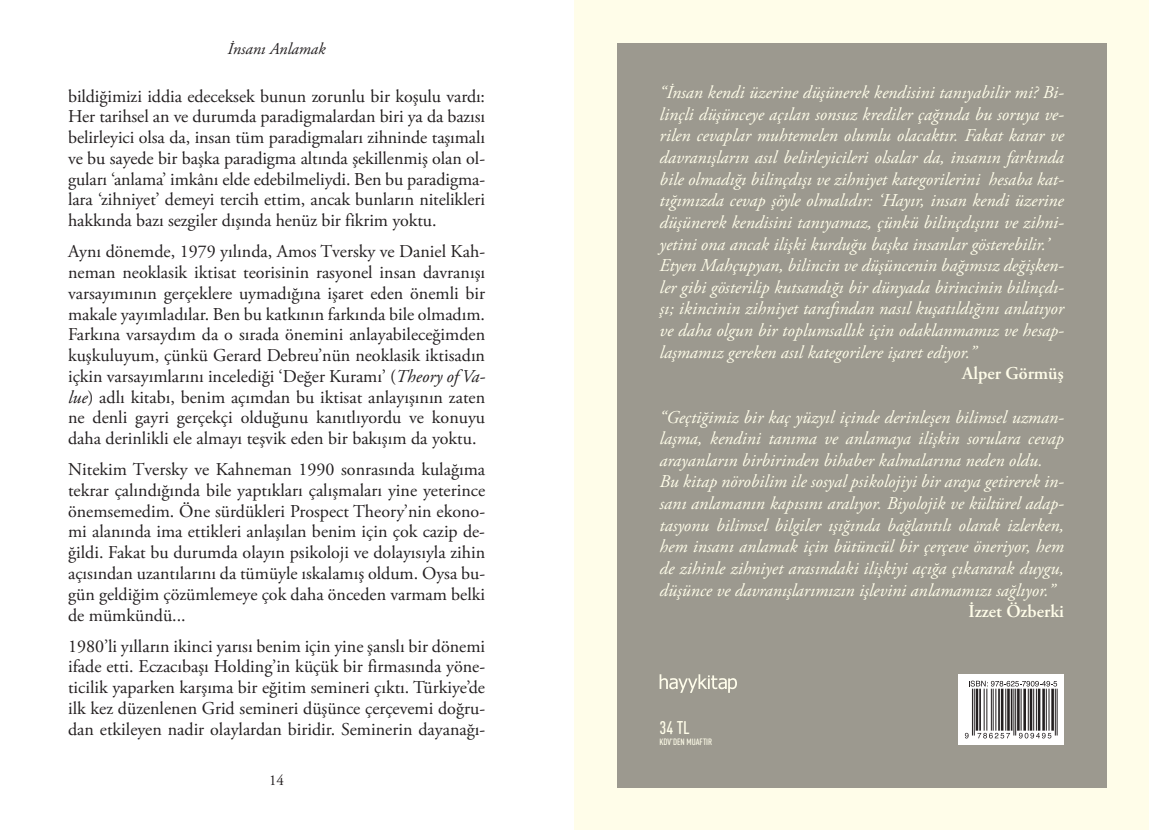
<style>
.page{position:relative;width:1149px;height:830px;background:#fff}
.page>*{position:absolute;margin:0;border:0;box-sizing:border-box;transform-origin:0 0}
.t1{font:18px/20.7px "Adobe Garamond Pro";color:#231f20;text-align:justify}
.t2{font:italic 18px/21.6px "Adobe Garamond Pro";color:#fffde9}
.t3{font:600 18px "Adobe Garamond Pro";color:#fffde9}
.t4{font:500 condensed 18px "DIN";color:#fffde9}
.t5{font:italic 16.5px "Adobe Garamond Pro";color:#231f20}
.t6{font:15px "Adobe Garamond Pro";color:#231f20}
.t7{font:500 condensed 9px "DIN";color:#fffde9}
.s1{font-style:italic}
</style>
<div class="page">
<div style="left:574px;top:0;width:574px;height:829px;background:#fffde9"></div>
<hr style="left:1148px;top:214px;width:1px;height:468px;background:#9c998f">
<div style="left:617px;top:43px;width:489px;height:744px;background:#9c998f"></div>
<svg style="left:659px;top:674px;width:77px;height:18px"></svg>
<svg style="left:958px;top:674px;width:105px;height:70px;background:#cfcece"></svg>
<hr style="left:971px;top:688px;width:1px;height:47px;background:#231f20">
<hr style="left:973px;top:688px;width:1px;height:47px;background:#231f20">
<hr style="left:975px;top:688px;width:2px;height:42px;background:#231f20">
<hr style="left:978px;top:688px;width:2px;height:42px;background:#231f20">
<hr style="left:983px;top:688px;width:1px;height:42px;background:#231f20">
<hr style="left:986px;top:688px;width:1px;height:42px;background:#231f20">
<hr style="left:990px;top:688px;width:1px;height:42px;background:#231f20">
<hr style="left:992px;top:688px;width:1px;height:42px;background:#231f20">
<hr style="left:995px;top:688px;width:1px;height:42px;background:#231f20">
<hr style="left:997px;top:688px;width:2px;height:42px;background:#231f20">
<hr style="left:1000px;top:688px;width:3px;height:42px;background:#231f20">
<hr style="left:1005px;top:688px;width:1px;height:42px;background:#231f20">
<hr style="left:1006px;top:688px;width:3px;height:42px;background:#231f20">
<hr style="left:1010px;top:688px;width:2px;height:42px;background:#231f20">
<hr style="left:1013px;top:688px;width:1px;height:47px;background:#231f20">
<hr style="left:1014px;top:688px;width:1px;height:47px;background:#231f20">
<hr style="left:1016px;top:688px;width:3px;height:42px;background:#231f20">
<hr style="left:1020px;top:688px;width:1px;height:42px;background:#231f20">
<hr style="left:1023px;top:688px;width:2px;height:42px;background:#231f20">
<hr style="left:1027px;top:688px;width:1px;height:42px;background:#231f20">
<hr style="left:1029px;top:688px;width:2px;height:42px;background:#231f20">
<hr style="left:1032px;top:688px;width:1px;height:42px;background:#231f20">
<hr style="left:1035px;top:688px;width:1px;height:42px;background:#231f20">
<hr style="left:1037px;top:688px;width:3px;height:42px;background:#231f20">
<hr style="left:1041px;top:688px;width:3px;height:42px;background:#231f20">
<hr style="left:1045px;top:688px;width:1px;height:42px;background:#231f20">
<hr style="left:1048px;top:688px;width:1px;height:42px;background:#231f20">
<hr style="left:1050px;top:688px;width:3px;height:42px;background:#231f20">
<hr style="left:1054px;top:688px;width:1px;height:47px;background:#231f20">
<hr style="left:1056px;top:688px;width:1px;height:47px;background:#231f20">
<svg style="left:964px;top:732px;width:4px;height:6px"></svg>
<svg style="left:977px;top:732px;width:32px;height:6px"></svg>
<svg style="left:1018px;top:732px;width:33px;height:6px"></svg>
<svg style="left:968px;top:680px;width:88px;height:6px"></svg>
<p class="t5" style="left:227px;top:39px;width:100px">İnsanı Anlamak</p>
<p class="t1" style="left:68px;top:86px;width:418px">bildiğimizi iddia edeceksek bunun zorunlu bir koşulu vardı:<br>Her tarihsel an ve durumda paradigmalardan biri ya da bazısı belirleyici olsa da, insan tüm paradigmaları zihninde taşımalı ve bu sayede bir başka paradigma altında şekillenmiş olan ol&shy;guları ‘anlama’ imkânı elde edebilmeliydi. Ben bu paradigma&shy;lara ‘zihniyet’ demeyi tercih ettim, ancak bunların nitelikleri hakkında bazı sezgiler dışında henüz bir fikrim yoktu.</p>
<p class="t1" style="left:68px;top:242px;width:418px">Aynı dönemde, 1979 yılında, Amos Tversky ve Daniel Kah&shy;neman neoklasik iktisat teorisinin rasyonel insan davranışı varsayımının gerçeklere uymadığına işaret eden önemli bir makale yayımladılar. Ben bu katkının farkında bile olmadım.<br>Farkına varsaydım da o sırada önemini anlayabileceğimden kuşkuluyum, çünkü Gerard Debreu’nün neoklasik iktisadın içkin varsayımlarını incelediği ‘Değer Kuramı’ (<span class="s1">Theory of Va&shy;lue</span>) adlı kitabı, benim açımdan bu iktisat anlayışının zaten ne denli gayri gerçekçi olduğunu kanıtlıyordu ve konuyu daha derinlikli ele almayı teşvik eden bir bakışım da yoktu.</p>
<p class="t1" style="left:68px;top:459px;width:418px">Nitekim Tversky ve Kahneman 1990 sonrasında kulağıma tekrar çalındığında bile yaptıkları çalışmaları yine yeterince önemsemedim. Öne sürdükleri Prospect Theory’nin ekono&shy;mi alanında ima ettikleri anlaşılan benim için çok cazip de&shy;ğildi. Fakat bu durumda olayın psikoloji ve dolayısıyla zihin açısından uzantılarını da tümüyle ıskalamış oldum. Oysa bu&shy;gün geldiğim çözümlemeye çok daha önceden varmam belki de mümkündü...</p>
<p class="t1" style="left:68px;top:636px;width:418px">1980’li yılların ikinci yarısı benim için yine şanslı bir dönemi ifade etti. Eczacıbaşı Holding’in küçük bir firmasında yöne&shy;ticilik yaparken karşıma bir eğitim semineri çıktı. Türkiye’de ilk kez düzenlenen Grid semineri düşünce çerçevemi doğru&shy;dan etkileyen nadir olaylardan biridir. Seminerin dayanağı-</p>
<p class="t6" style="left:269px;top:771px;width:16px">14</p>
<p class="t2" style="left:659px;top:82px;width:405px">“İnsan kendi üzerine düşünerek kendisini tanıyabilir mi? Bi&shy;linçli düşünceye açılan sonsuz krediler çağında bu soruya ve&shy;rilen cevaplar muhtemelen olumlu olacaktır. Fakat karar ve davranışların asıl belirleyicileri olsalar da, insanın farkında bile olmadığı bilinçdışı ve zihniyet kategorilerini hesaba kat&shy;tığımızda cevap şöyle olmalıdır: ‘Hayır, insan kendi üzerine düşünerek kendisini tanıyamaz, çünkü bilinçdışını ve zihni&shy;yetini ona ancak ilişki kurduğu başka insanlar gösterebilir.’ Etyen Mahçupyan, bilincin ve düşüncenin bağımsız değişken&shy;ler gibi gösterilip kutsandığı bir dünyada birincinin bilinçdı&shy;şı; ikincinin zihniyet tarafından nasıl kuşatıldığını anlatıyor ve daha olgun bir toplumsallık için odaklanmamız ve hesap&shy;laşmamız gereken asıl kategorilere işaret ediyor.”</p>
<p class="t3" style="left:961px;top:363px;width:103px">Alper Görmüş</p>
<p class="t2" style="left:659px;top:406px;width:405px">“Geçtiğimiz bir kaç yüzyıl içinde derinleşen bilimsel uzman&shy;laşma, kendini tanıma ve anlamaya ilişkin sorulara cevap arayanların birbirinden bihaber kalmalarına neden oldu.<br>Bu kitap nörobilim ile sosyal psikolojiyi bir araya getirerek in&shy;sanı anlamanın kapısını aralıyor. Biyolojik ve kültürel adap&shy;tasyonu bilimsel bilgiler ışığında bağlantılı olarak izlerken, hem insanı anlamak için bütüncül bir çerçeve öneriyor, hem de zihinle zihniyet arasındaki ilişkiyi açığa çıkararak duygu, düşünce ve davranışlarımızın işlevini anlamamızı sağlıyor.”</p>
<p class="t3" style="left:968px;top:600px;width:97px">İzzet Özberki</p>
<p class="t4" style="left:659px;top:716px;width:32px">34 TL</p>
<p class="t7" style="left:659px;top:736px;width:54px">KDV’DEN MUAFTIR</p>
</div>
